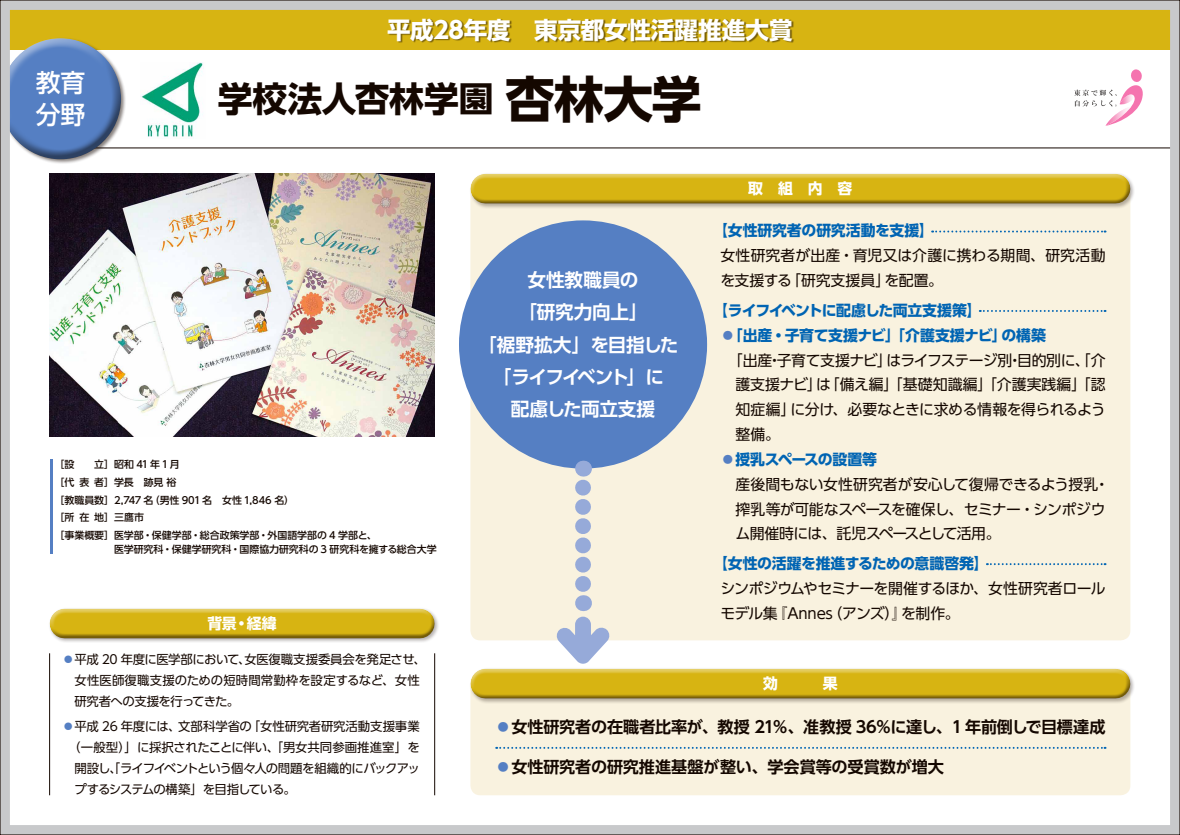
<style>
.page{position:relative;width:1180px;height:835px;background:#fff}
.page>*{position:absolute;margin:0;border:0;box-sizing:border-box;transform-origin:0 0}
.t1{font:700 34.72px "UD Shin Go Pr 6 N";color:#140700}
.t2{font:500 24.82px/32.2px "UD Shin Go Pr 6 N";color:#fff}
.t3{font:700 23.55px "UD Shin Go Pr 6 N";letter-spacing:-.005em;color:#fff}
.t4{font:700 18.59px/32.2px "UD Shin Go Pr 6 N De";letter-spacing:-.02em;color:#fff;text-align:center}
.t5{font:700 16.13px "UD Shin Go Pr 6 N De";letter-spacing:-.01em;color:#140700}
.t6{font:14.87px/24.8px "UD Shin Go Pr 6 N";letter-spacing:-.025em;color:#140700}
.t7{font:700 14.87px "UD Shin Go Pr 6 N";letter-spacing:-.02em;color:#0064b3}
.t8{font:14.87px/24.8px "UD Shin Go Pr 6 N";color:#140700}
.t9{font:14.87px "UD Shin Go Pr 6 N";letter-spacing:.005em;color:#140700}
.t10{font:700 14.87px "UD Shin Go Pr 6 N";letter-spacing:-.055em;color:#0064b3}
.t11{font:14.87px "UD Shin Go Pr 6 N";letter-spacing:-.07em;color:#140700}
.t12{font:700 14.87px "UD Shin Go Pr 6 N";color:#fff}
.t13{font:12.39px/21.1px "UD Shin Go Pr 6 N";letter-spacing:-.025em;color:#140700}
.t14{font:12.39px "UD Shin Go Pr 6 N";letter-spacing:-.08em;color:#140700}
.t15{font:12.39px "UD Shin Go Pr 6 N";letter-spacing:-.075em;color:#140700}
.t16{font:500 9.9px/17.6px "UD Shin Go Pr 6 N";letter-spacing:-.005em;color:#140700}
.s1{font-size:49.59px}
.s2{color:#557fc3}
</style>
<div class="page">
<div style="left:0;top:0;width:1180px;height:50px;background:#d7b412"></div>
<div style="left:388px;top:19px;width:406px;height:24px;background:#140700;opacity:.5"></div>
<svg style="left:1074px;top:69px;width:68px;height:57px"></svg>
<hr style="left:50px;top:148px;width:1130px;height:1px;background:#140700">
<div style="left:470px;top:209px;width:660px;height:431px;background:#f9f2df"></div>
<div style="left:470px;top:703px;width:660px;height:92px;background:#f9f2df"></div>
<div style="left:469px;top:172px;width:666px;height:37px;background:#140700;opacity:.3"></div>
<div style="left:470px;top:174px;width:660px;height:20px;background:#fff;opacity:.5"></div>
<div style="left:470px;top:178px;width:660px;height:26px;background:#140700;opacity:.5"></div>
<div style="left:469px;top:667px;width:666px;height:36px;background:#140700;opacity:.3"></div>
<div style="left:470px;top:668px;width:660px;height:20px;background:#fff;opacity:.5"></div>
<div style="left:470px;top:672px;width:660px;height:27px;background:#140700;opacity:.5"></div>
<div style="left:48px;top:607px;width:392px;height:36px;background:#140700;opacity:.3"></div>
<div style="left:50px;top:608px;width:385px;height:20px;background:#fff;opacity:.5"></div>
<div style="left:50px;top:612px;width:385px;height:27px;background:#140700;opacity:.5"></div>
<img style="left:50px;top:174px;width:385px;height:263px">
<svg style="left:932px;top:230px;width:173px;height:2px"></svg>
<svg style="left:979px;top:310px;width:126px;height:2px"></svg>
<svg style="left:987px;top:563px;width:118px;height:2px"></svg>
<svg style="left:496px;top:746px;width:609px;height:2px"></svg>
<hr style="left:50px;top:459px;width:3px;height:94px;background:#557fc3">
<div style="left:459px;top:220px;width:248px;height:248px;background:#557fc3;border-radius:50%"></div>
<div style="left:0;top:37px;width:126px;height:128px;background:#140700;opacity:.5"></div>
<div style="left:0;top:38px;width:120px;height:95px;background:#fff;opacity:.5"></div>
<div style="left:0;top:57px;width:122px;height:103px;background:#140700;opacity:.5"></div>
<hr style="left:49px;top:653px;width:1px;height:142px;background:#140700">
<hr style="left:434px;top:653px;width:1px;height:142px;background:#140700">
<svg style="left:556px;top:595px;width:54px;height:68px;background:#cfd4e1"></svg>
<svg style="left:575px;top:460px;width:16px;height:124px;background:#b6c1da"></svg>
<img style="left:141px;top:63px;width:62px;height:75px">
<div style="left:0;top:0;width:1180px;height:834px;border:10px solid #c8c9cb"></div>
<h2 class="t2" style="left:36px;top:66px;width:51px">教育分野</h2>
<h3 class="t3" style="left:387px;top:10px;width:407px">平成28年度　東京都女性活躍推進大賞</h3>
<h1 class="t1" style="left:218px;top:70px;width:485px">学校法人杏林学園 <span class="s1">杏林大学</span></h1>
<p class="t16" style="left:55px;top:455px;width:324px">［設　　立］昭和 41 年 1月　　<br>［代表者］学長　跡見 裕<br>［教職員数］2,747 名（男性 901 名　女性 1,846 名）　　<br>［所在地］三鷹市<br>［事業概要］医学部・保健学部・総合政策学部・外国語学部の 4 学部と、</p>
<p class="t16" style="left:114px;top:539px;width:324px">医学研究科・保健学研究科・国際協力研究科の 3 研究科を擁する総合大学</p>
<p class="t12" style="left:207px;top:611px;width:71px">背景・経緯</p>
<p class="t13" style="left:74px;top:648px;width:353px;text-indent:-12px"><span class="s2">⃝</span> 平成 20 年度に医学部において、女医復職支援委員会を発足させ、女性医師復職支援のための短時間常勤枠を設定するなど、女性研究者への支援を行ってきた。</p>
<p class="t13" style="left:62px;top:714px;width:359px"><span class="s2">⃝</span> 平成 26 年度には、文部科学省の「女性研究者研究活動支援事業</p>
<p class="t13" style="left:68px;top:735px;width:353px">（一般型）」に採択されたことに伴い、「男女共同参画推進室」を</p>
<p class="t14" style="left:74px;top:757px;width:347px">開設し、「ライフイベントという個々人の問題を組織的にバックアッ</p>
<p class="t15" style="left:74px;top:778px;width:223px">プするシステムの構築」を目指している。</p>
<p class="t4" style="left:478px;top:263px;width:202px">女性教職員の<br>「研究力向上」<br>「裾野拡大」を目指した「ライフイベント」に<br>配慮した両立支援</p>
<p class="t12" style="left:748px;top:176px;width:106px">取　組　内　容</p>
<p class="t7" style="left:713px;top:219px;width:222px">【女性研究者の研究活動を支援】</p>
<p class="t8" style="left:720px;top:243px;width:386px">女性研究者が出産・育児又は介護に携わる期間、研究活動を支援する「研究支援員」を配置。</p>
<p class="t10" style="left:713px;top:298px;width:270px">【ライフイベントに配慮した両立支援策】</p>
<p class="t7" style="left:720px;top:323px;width:327px"><span class="s2">⃝</span>「出産・子育て支援ナビ」「介護支援ナビ」の構築</p>
<p class="t6" style="left:728px;top:347px;width:379px">「出産・子育て支援ナビ」はライフステージ別・目的別に、「介</p>
<p class="t9" style="left:735px;top:372px;width:372px">護支援ナビ」は「備え編」「基礎知識編」「介護実践編」「認</p>
<p class="t6" style="left:735px;top:396px;width:372px">知症編」に分け、必要なときに求める情報を得られるよう</p>
<p class="t6" style="left:735px;top:421px;width:46px">整備。</p>
<p class="t7" style="left:720px;top:447px;width:158px"><span class="s2">⃝</span>授乳スペースの設置等</p>
<p class="t6" style="left:735px;top:471px;width:375px">産後間もない女性研究者が安心して復帰できるよう授乳・</p>
<p class="t6" style="left:735px;top:496px;width:372px">搾乳等が可能なスペースを確保し、セミナー・シンポジウ</p>
<p class="t11" style="left:735px;top:521px;width:267px">ム開催時には、託児スペースとして活用。</p>
<p class="t7" style="left:713px;top:551px;width:277px">【女性の活躍を推進するための意識啓発】</p>
<p class="t6" style="left:720px;top:575px;width:386px">シンポジウムやセミナーを開催するほか、女性研究者ロールモデル集『Annes（アンズ）』を制作。</p>
<p class="t12" style="left:763px;top:671px;width:76px">効　　　果</p>
<p class="t5" style="left:495px;top:713px;width:612px"><span class="s2">⃝</span> 女性研究者の在職者比率が、教授 21％、准教授 36％に達し、1 年前倒しで目標達成</p>
<p class="t5" style="left:495px;top:754px;width:450px"><span class="s2">⃝</span> 女性研究者の研究推進基盤が整い、学会賞等の受賞数が増大</p>
</div>
